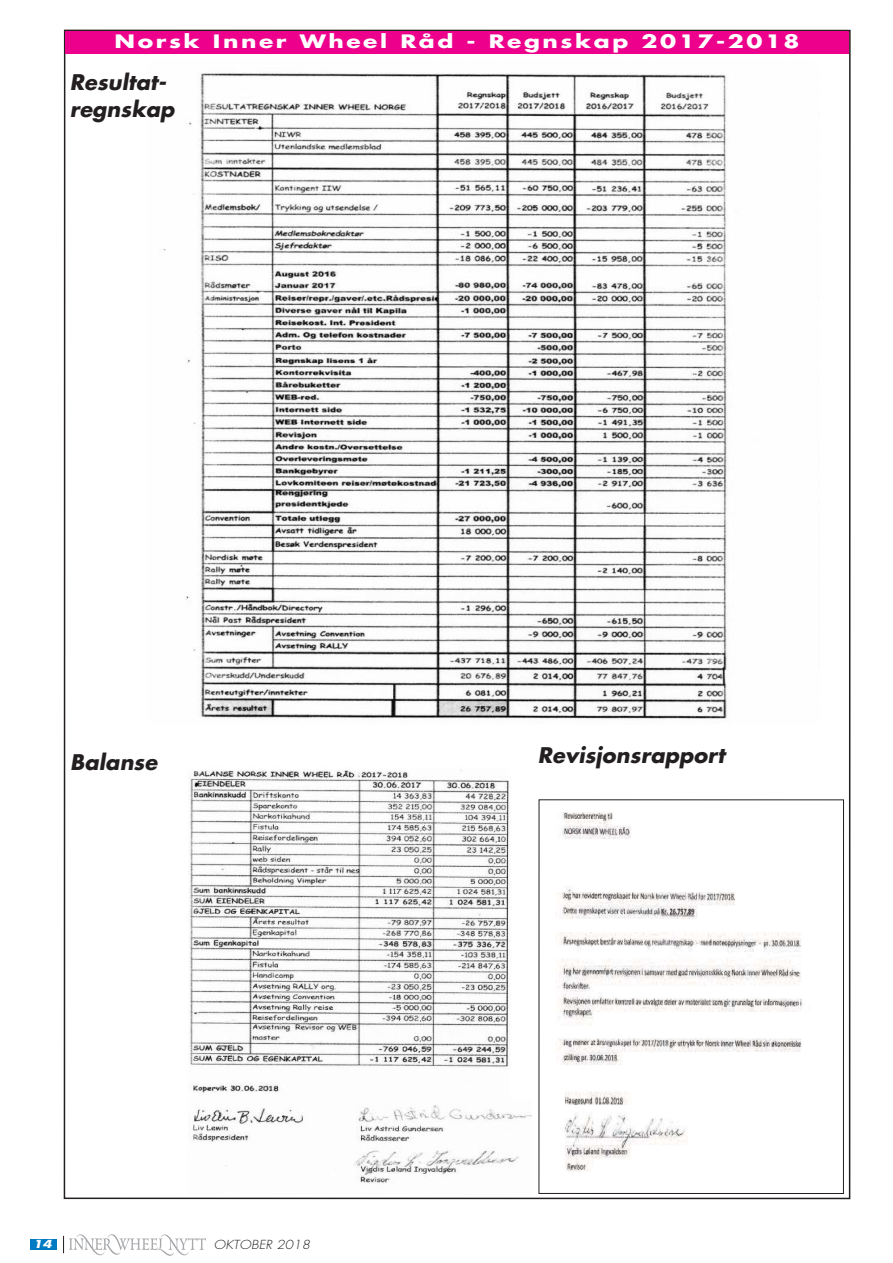
<style>
.page{position:relative;width:893px;height:1263px;background:#fff}
.page>*{position:absolute;margin:0;border:0;box-sizing:border-box;transform-origin:0 0}
.t1{font:italic 700 21px/27.3px "Futura";letter-spacing:.005em;color:#231f20}
.t2{font:700 18px "Futura";letter-spacing:.11em;color:#fff;scale:1.3 1}
.t3{font:italic 300 12.15px "Futura";letter-spacing:.005em;color:#231f20;scale:1.11 1}
.t4{font:italic 700 10.8px "Futura";color:#fff;scale:1.25 1}
</style>
<div class="page">
<div style="left:30px;top:1239px;width:27px;height:10px;background:#007bc3"></div>
<svg style="left:63px;top:1234px;width:143px;height:22px"></svg>
<img style="left:163px;top:73px;width:564px;height:646px">
<img style="left:188px;top:770px;width:344px;height:413px">
<div style="left:65px;top:32px;width:784px;height:22px;background:#ec008c"></div>
<img style="left:556px;top:812px;width:246px;height:360px">
<div style="left:539px;top:799px;width:305px;height:395px;border:1px solid #231f20"></div>
<p class="t2" style="left:115px;top:30px;width:528px">Norsk Inner Wheel Råd - Regnskap 2017-2018</p>
<p class="t1" style="left:70px;top:70px;width:106px">Resultat&shy;regnskap</p>
<p class="t1" style="left:70px;top:750px;width:89px">Balanse</p>
<p class="t1" style="left:538px;top:743px;width:189px">Revisjonsrapport</p>
<p class="t4" style="left:33px;top:1238px;width:16px">14</p>
<p class="t3" style="left:214px;top:1237px;width:88px">OKTOBER 2018</p>
</div>
